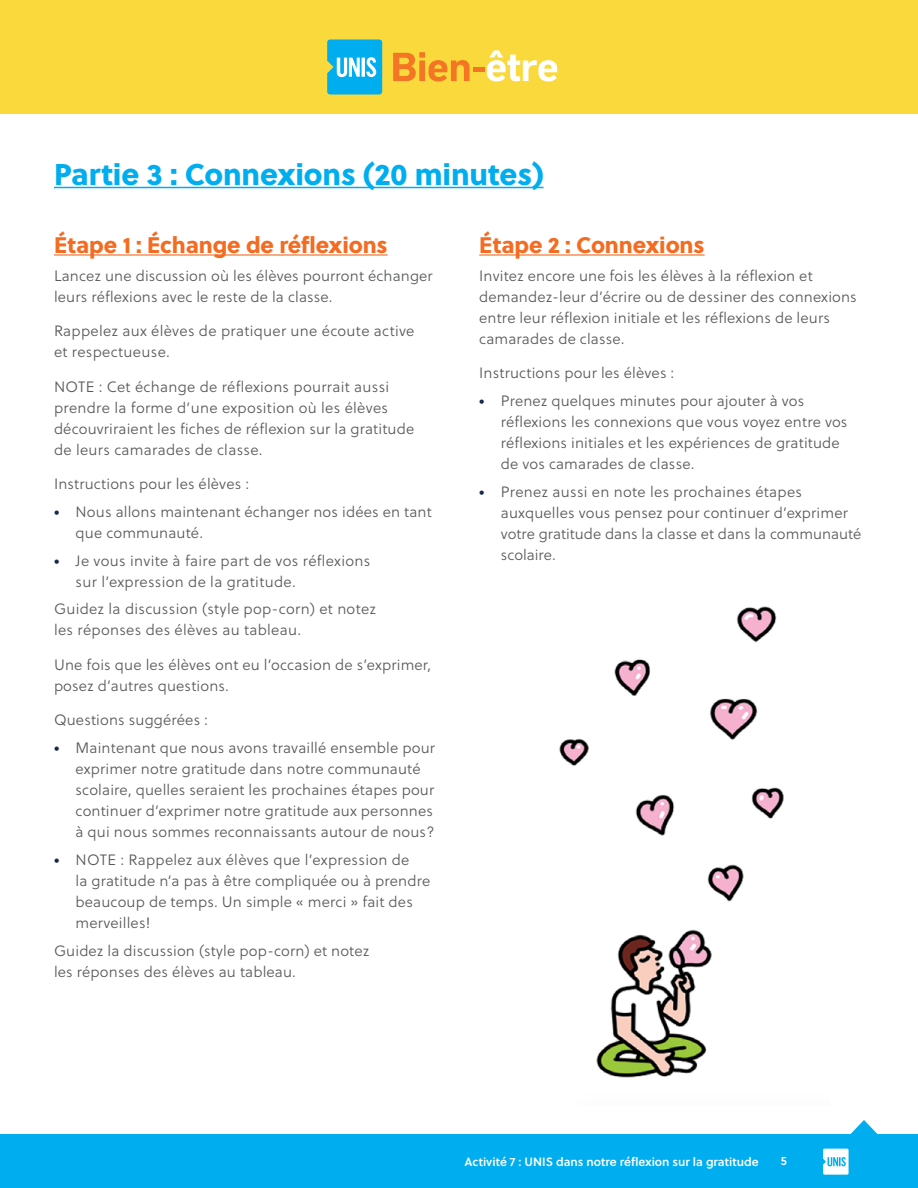
<style>
.page{position:relative;width:918px;height:1188px;background:#fff}
.page>*{position:absolute;margin:0;border:0;box-sizing:border-box;transform-origin:0 0}
.t1{font:30px "Soleil Xb";letter-spacing:-.005em;color:#00aeef}
.t2{font:22.5px "Soleil Xb";letter-spacing:-.005em;color:#f36c21}
.t3{font:15px/21px "Soleil Lt";letter-spacing:.01em;color:#58595b}
.t4{font:12px "Soleil Sb";color:#fff}
.s1{font-family:"Soleil";font-weight:700;color:#17294f}
</style>
<div class="page">
<div style="left:0;top:1134px;width:918px;height:54px;background:#00aeef"></div>
<div style="left:0;top:0;width:918px;height:114px;background:#fad93d"></div>
<svg style="left:850px;top:1120px;width:28px;height:14px"></svg>
<svg style="left:823px;top:1148px;width:26px;height:27px"></svg>
<svg style="left:327px;top:39px;width:55px;height:56px"></svg>
<svg style="left:393px;top:52px;width:77px;height:30px"></svg>
<div style="left:473px;top:67px;width:11px;height:5px;background:#f47523"></div>
<svg style="left:487px;top:50px;width:70px;height:32px"></svg>
<img style="left:559px;top:606px;width:225px;height:472px">
<hr style="left:54px;top:187px;width:490px;height:1px;background:#00aeef">
<hr style="left:54px;top:254px;width:334px;height:2px;background:#f36c21">
<hr style="left:479px;top:254px;width:226px;height:2px;background:#f36c21">
<h1 class="t1" style="left:54px;top:150px;width:491px">Partie 3 : Connexions (20 minutes)</h1>
<h2 class="t2" style="left:54px;top:227px;width:335px">Étape 1 : Échange de réflexions</h2>
<p class="t3" style="left:54px;top:265px;width:380px">Lancez une discussion où les élèves pourront échanger leurs réflexions avec le reste de la classe.</p>
<p class="t3" style="left:54px;top:320px;width:362px">Rappelez aux élèves de pratiquer une écoute active et respectueuse.</p>
<p class="t3" style="left:54px;top:376px;width:362px">NOTE : Cet échange de réflexions pourrait aussi prendre la forme d’une exposition où les élèves découvriraient les fiches de réflexion sur la gratitude de leurs camarades de classe.</p>
<p class="t3" style="left:54px;top:473px;width:197px">Instructions pour les élèves :</p>
<p class="t3" style="left:76px;top:501px;width:358px;text-indent:-22px"><span class="s1">•</span> Nous allons maintenant échanger nos idées en tant que communauté.</p>
<p class="t3" style="left:76px;top:550px;width:296px;text-indent:-22px"><span class="s1">•</span> Je vous invite à faire part de vos réflexions sur l’expression de la gratitude.</p>
<p class="t3" style="left:54px;top:598px;width:324px">Guidez la discussion (style pop-corn) et notez les réponses des élèves au tableau.</p>
<p class="t3" style="left:54px;top:654px;width:379px">Une fois que les élèves ont eu l’occasion de s’exprimer, posez d’autres questions.</p>
<p class="t3" style="left:54px;top:709px;width:156px">Questions suggérées :</p>
<p class="t3" style="left:76px;top:737px;width:361px;text-indent:-22px"><span class="s1">•</span> Maintenant que nous avons travaillé ensemble pour exprimer notre gratitude dans notre communauté scolaire, quelles seraient les prochaines étapes pour continuer d’exprimer notre gratitude aux personnes à qui nous sommes reconnaissants autour de nous?</p>
<p class="t3" style="left:76px;top:849px;width:356px;text-indent:-22px"><span class="s1">•</span> NOTE : Rappelez aux élèves que l’expression de<br>la gratitude n’a pas à être compliquée ou à prendre beaucoup de temps. Un simple « merci » fait des merveilles!</p>
<p class="t3" style="left:54px;top:940px;width:317px">Guidez la discussion (style pop-corn) et notez les réponses des élèves au tableau.</p>
<h2 class="t2" style="left:479px;top:227px;width:227px">Étape 2 : Connexions</h2>
<p class="t3" style="left:479px;top:265px;width:379px">Invitez encore une fois les élèves à la réflexion et demandez-leur d’écrire ou de dessiner des connexions entre leur réflexion initiale et les réflexions de leurs camarades de classe.</p>
<p class="t3" style="left:479px;top:362px;width:197px">Instructions pour les élèves :</p>
<p class="t3" style="left:501px;top:390px;width:348px;text-indent:-22px"><span class="s1">•</span> Prenez quelques minutes pour ajouter à vos réflexions les connexions que vous voyez entre vos réflexions initiales et les expériences de gratitude de vos camarades de classe.</p>
<p class="t3" style="left:501px;top:481px;width:362px;text-indent:-22px"><span class="s1">•</span> Prenez aussi en note les prochaines étapes auxquelles vous pensez pour continuer d’exprimer votre gratitude dans la classe et dans la communauté scolaire.</p>
<p class="t4" style="left:465px;top:1153px;width:296px">Activité 7 : UNIS dans notre réflexion sur la gratitude</p>
<p class="t4" style="left:781px;top:1151px;width:8px">5</p>
</div>
